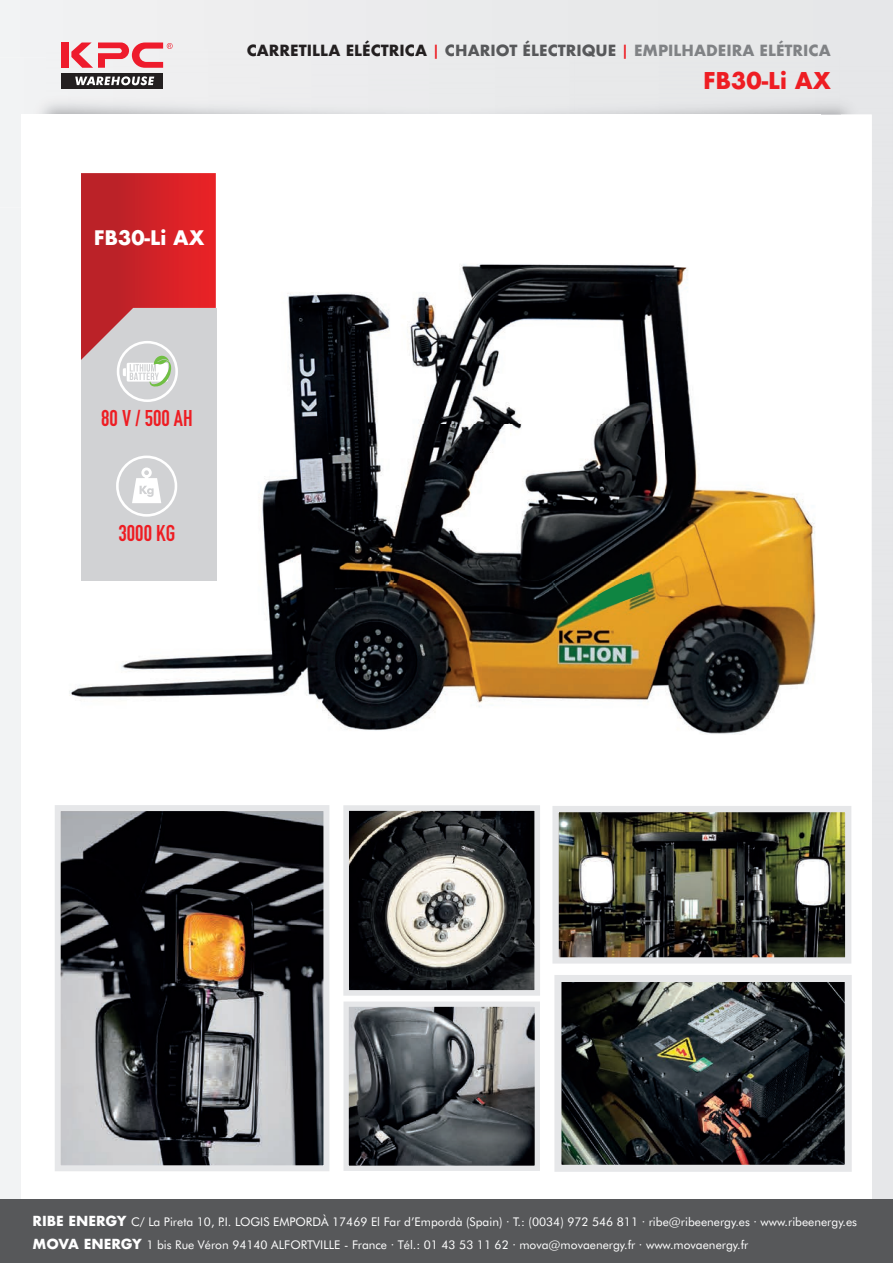
<style>
.page{position:relative;width:893px;height:1263px;background:#fff}
.page>*{position:absolute;margin:0;border:0;box-sizing:border-box;transform-origin:0 0}
.t1{font:700 22.5px "DIN Condensed";color:#ee1d23}
.t2{font:700 22.5px "Futura";color:#ee1d23}
.t3{font:700 19.5px "Futura";color:#fff}
.t4{font:700 15px "Futura";color:#808285}
.t5{font:12px/23.1px "Futura BT";color:#fff}
.s1{color:#231f20}
.s2{font-weight:500;color:#ee1d23}
.s3{color:#57585a}
.s4{font-family:"Futura";font-weight:700;font-size:13.5px}
</style>
<div class="page">
<div style="left:0;top:0;width:893px;height:1199px;background:#ececee"></div>
<div style="left:0;top:57px;width:47px;height:150px;background:#f2f3f4"></div>
<div style="left:21px;top:115px;width:851px;height:1148px;background:#fff"></div>
<div style="left:0;top:1199px;width:893px;height:64px;background:#57585a"></div>
<div style="left:47px;top:50px;width:846px;height:7px;background:#e9eaeb"></div>
<div style="left:872px;top:207px;width:21px;height:632px;background:#e6e7e9"></div>
<img style="left:47px;top:57px;width:793px;height:58px">
<div style="left:840px;top:57px;width:53px;height:150px;background:#e6e7e9"></div>
<img style="left:69px;top:115px;width:803px;height:724px">
<svg style="left:597px;top:574px;width:52px;height:35px;background:#4f7e34"></svg>
<img style="left:350px;top:812px;width:183px;height:177px">
<img style="left:349px;top:1007px;width:185px;height:158px">
<img style="left:62px;top:812px;width:260px;height:352px">
<img style="left:562px;top:983px;width:282px;height:181px">
<div style="left:55px;top:805px;width:274px;height:366px;border:6px solid #e6e7e9"></div>
<div style="left:343px;top:805px;width:197px;height:191px;border:6px solid #e6e7e9"></div>
<div style="left:343px;top:1001px;width:197px;height:170px;border:5px solid #e6e7e9"></div>
<div style="left:554px;top:975px;width:298px;height:197px;border:7px solid #e6e7e9"></div>
<img style="left:559px;top:813px;width:285px;height:143px">
<div style="left:552px;top:806px;width:299px;height:157px;border:6px solid #e6e7e9"></div>
<div style="left:62px;top:73px;width:101px;height:15px;background:#231f20"></div>
<div style="left:62px;top:43px;width:7px;height:25px;background:#ee1b2c"></div>
<svg style="left:71px;top:42px;width:102px;height:26px"></svg>
<svg style="left:75px;top:76px;width:79px;height:9px"></svg>
<div style="left:82px;top:308px;width:135px;height:273px;background:#d1d2d4"></div>
<svg style="left:116px;top:456px;width:61px;height:61px"></svg>
<svg style="left:81px;top:173px;width:135px;height:229px"></svg>
<p class="t4" style="left:247px;top:40px;width:586px"><span class="s1">CARRETILLA ELÉCTRICA</span> <span class="s2">|</span> <span class="s3">CHARIOT ÉLECTRIQUE</span> <span class="s2">|</span> EMPILHADEIRA ELÉTRICA</p>
<h1 class="t2" style="left:703px;top:64px;width:129px">FB30-Li AX</h1>
<h2 class="t3" style="left:94px;top:224px;width:112px">FB30-Li AX</h2>
<h1 class="t1" style="left:101px;top:403px;width:93px">80 V / 500 AH</h1>
<h1 class="t1" style="left:119px;top:518px;width:58px">3000 KG</h1>
<p class="t5" style="left:32px;top:1210px;width:826px"><span class="s4">RIBE ENERGY</span> C/ La Pireta 10, P.I. LOGIS EMPORDÀ 17469 El Far d’Empordà (Spain) · T.: (0034) 972 546 811 · ribe@ribeenergy.es · www.ribeenergy.es<br><span class="s4">MOVA ENERGY</span> 1 bis Rue Véron 94140 ALFORTVILLE - France · Tél.: 01 43 53 11 62 · mova@movaenergy.fr · www.movaenergy.fr</p>
</div>
